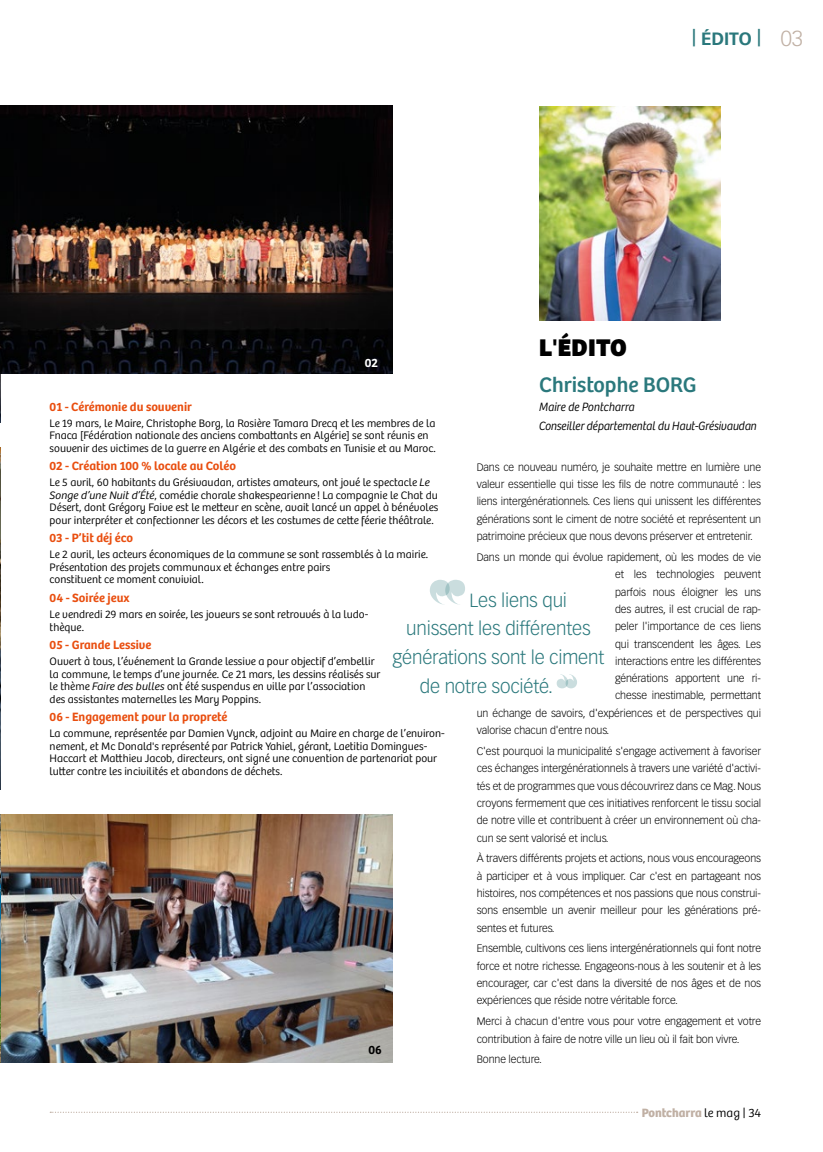
<style>
.page{position:relative;width:823px;height:1152px;background:#fff}
.page>*{position:absolute;margin:0;border:0;box-sizing:border-box;transform-origin:0 0}
.t1{font:800 25px "Bree";letter-spacing:.01em;color:#000}
.t2{font:21.88px "Bree";color:#2a787c}
.t3{font:300 18.75px "Vectora LT Pro";letter-spacing:-.01em;color:#2a787c}
.t4{font:700 17.5px "Vectora LT Pro";color:#2a787c}
.t5{font:600 12.5px "Bree";color:#e94e0f}
.t6{font:italic 300 12.5px/18.8px "Bree";letter-spacing:-.01em;color:#000;scale:.9 1}
.t7{font:700 12.5px "Bree";color:#c0b0a4}
.t8{font:600 12.5px "Bree";color:#000}
.t9{font:600 12.5px "Bree";color:#fff}
.t10{font:300 11.25px/12.5px "Bree";color:#000}
.t11{font:300 10.62px/17.2px "Vectora LT Pro";letter-spacing:-.01em;color:#000;text-align:justify}
.s1{font-weight:300;font-size:21.25px;color:#c0b0a4}
.s2{font-style:italic}
.s3{font-weight:300;color:#000}
</style>
<div class="page">
<svg style="left:430px;top:580px;width:35px;height:25px"></svg>
<svg style="left:556px;top:674px;width:20px;height:14px"></svg>
<img style="left:0;top:814px;width:392px;height:248px">
<img style="left:0;top:447px;width:1px;height:342px">
<img style="left:0;top:373px;width:1px;height:49px">
<img style="left:0;top:106px;width:392px;height:267px">
<svg style="left:50px;top:1111px;width:587px;height:2px"></svg>
<img style="left:539px;top:106px;width:180px;height:215px">
<h3 class="t4" style="left:691px;top:28px;width:112px">| ÉDITO | <span class="s1">03</span></h3>
<h1 class="t1" style="left:539px;top:327px;width:89px">L'ÉDITO</h1>
<h2 class="t2" style="left:539px;top:372px;width:159px">Christophe BORG</h2>
<p class="t6" style="left:539px;top:397px;width:243px">Maire de Pontcharra<br>Conseiller départemental du Haut-Grésivaudan</p>
<p class="t9" style="left:365px;top:353px;width:15px">02</p>
<p class="t5" style="left:50px;top:397px;width:144px">01 - Cérémonie du souvenir</p>
<p class="t10" style="left:50px;top:417px;width:387px">Le 19 mars, le Maire, Christophe Borg, la Rosière Tamara Drecq et les membres de la<br>Fnaca [Fédération nationale des anciens combattants en Algérie] se sont réunis en souvenir des victimes de la guerre en Algérie et des combats en Tunisie et au Maroc.</p>
<p class="t5" style="left:50px;top:456px;width:188px">02 - Création 100 % locale au Coléo</p>
<p class="t10" style="left:50px;top:476px;width:390px">Le 5 avril, 60 habitants du Grésivaudan, artistes amateurs, ont joué le spectacle <span class="s2">Le Songe d’une Nuit d’Été</span>, comédie chorale shakespearienne ! La compagnie le Chat du Désert, dont Grégory Faive est le metteur en scène, avait lancé un appel à bénévoles pour interpréter et confectionner les décors et les costumes de cette féerie théâtrale.</p>
<p class="t5" style="left:50px;top:528px;width:85px">03 - P’tit déj éco</p>
<p class="t10" style="left:50px;top:548px;width:380px">Le 2 avril, les acteurs économiques de la commune se sont rassemblés à la mairie.<br>Présentation des projets communaux et échanges entre pairs<br>constituent ce moment convivial.</p>
<p class="t5" style="left:50px;top:588px;width:81px">04 - Soirée jeux</p>
<p class="t10" style="left:50px;top:608px;width:320px">Le vendredi 29 mars en soirée, les joueurs se sont retrouvés à la ludo&shy;thèque.</p>
<p class="t5" style="left:50px;top:635px;width:103px">05 - Grande Lessive</p>
<p class="t10" style="left:50px;top:655px;width:332px">Ouvert à tous, l’événement la Grande lessive a pour objectif d’embellir la commune, le temps d’une journée. Ce 21 mars, les dessins réalisés sur le thème <span class="s2">Faire des bulles</span> ont été suspendus en ville par l’association des assistantes maternelles les Mary Poppins.</p>
<p class="t5" style="left:50px;top:707px;width:179px">06 - Engagement pour la propreté</p>
<p class="t10" style="left:50px;top:727px;width:396px">La commune, représentée par Damien Vynck, adjoint au Maire en charge de l’environ&shy;nement, et Mc Donald's représenté par Patrick Yahiel, gérant, Laetitia Domingues-Haccart et Matthieu Jacob, directeurs, ont signé une convention de partenariat pour lutter contre les incivilités et abandons de déchets.</p>
<p class="t11" style="left:476px;top:458px;width:286px">Dans ce nouveau numéro, je souhaite mettre en lumière une valeur essentielle qui tisse les fils de notre communauté : les liens intergénérationnels. Ces liens qui unissent les différentes générations sont le ciment de notre société et représentent un patrimoine précieux que nous devons préserver et entretenir.</p>
<p class="t11" style="left:476px;top:548px;width:286px">Dans un monde qui évolue rapidement, où les modes de vie</p>
<p class="t11" style="left:614px;top:566px;width:147px">et les technologies peuvent</p>
<p class="t11" style="left:614px;top:583px;width:147px">parfois nous éloigner les uns</p>
<p class="t11" style="left:614px;top:600px;width:147px">des autres, il est crucial de rap-</p>
<p class="t11" style="left:614px;top:618px;width:147px">peler l'importance de ces liens</p>
<p class="t11" style="left:614px;top:635px;width:147px">qui transcendent les âges. Les</p>
<p class="t11" style="left:614px;top:652px;width:147px">interactions entre les différentes</p>
<p class="t11" style="left:614px;top:669px;width:147px">générations apportent une ri-</p>
<p class="t11" style="left:614px;top:687px;width:147px">chesse inestimable, permettant</p>
<p class="t11" style="left:476px;top:704px;width:286px">un échange de savoirs, d'expériences et de perspectives qui</p>
<p class="t11" style="left:476px;top:721px;width:134px">valorise chacun d'entre nous.</p>
<p class="t11" style="left:476px;top:742px;width:286px">C'est pourquoi la municipalité s'engage activement à favoriser ces échanges intergénérationnels à travers une variété d'activi&shy;tés et de programmes que vous découvrirez dans ce Mag. Nous croyons fermement que ces initiatives renforcent le tissu social de notre ville et contribuent à créer un environnement où cha&shy;cun se sent valorisé et inclus.</p>
<p class="t11" style="left:476px;top:850px;width:286px">À travers différents projets et actions, nous vous encourageons à participer et à vous impliquer. Car c'est en partageant nos histoires, nos compétences et nos passions que nous construi&shy;sons ensemble un avenir meilleur pour les générations pré&shy;sentes et futures.</p>
<p class="t11" style="left:476px;top:940px;width:286px">Ensemble, cultivons ces liens intergénérationnels qui font notre force et notre richesse. Engageons-nous à les soutenir et à les encourager, car c'est dans la diversité de nos âges et de nos expériences que réside notre véritable force.</p>
<p class="t11" style="left:476px;top:1012px;width:286px">Merci à chacun d'entre vous pour votre engagement et votre contribution à faire de notre ville un lieu où il fait bon vivre.</p>
<p class="t11" style="left:476px;top:1051px;width:67px">Bonne lecture.</p>
<h3 class="t3" style="left:469px;top:588px;width:99px">Les liens qui</h3>
<h3 class="t3" style="left:406px;top:617px;width:186px">unissent les différentes</h3>
<h3 class="t3" style="left:392px;top:646px;width:213px">générations sont le ciment</h3>
<h3 class="t3" style="left:419px;top:675px;width:134px">de notre société.</h3>
<p class="t8" style="left:368px;top:1040px;width:15px">06</p>
<p class="t7" style="left:641px;top:1104px;width:120px">Pontcharra <span class="s3">le mag | 34</span></p>
</div>
